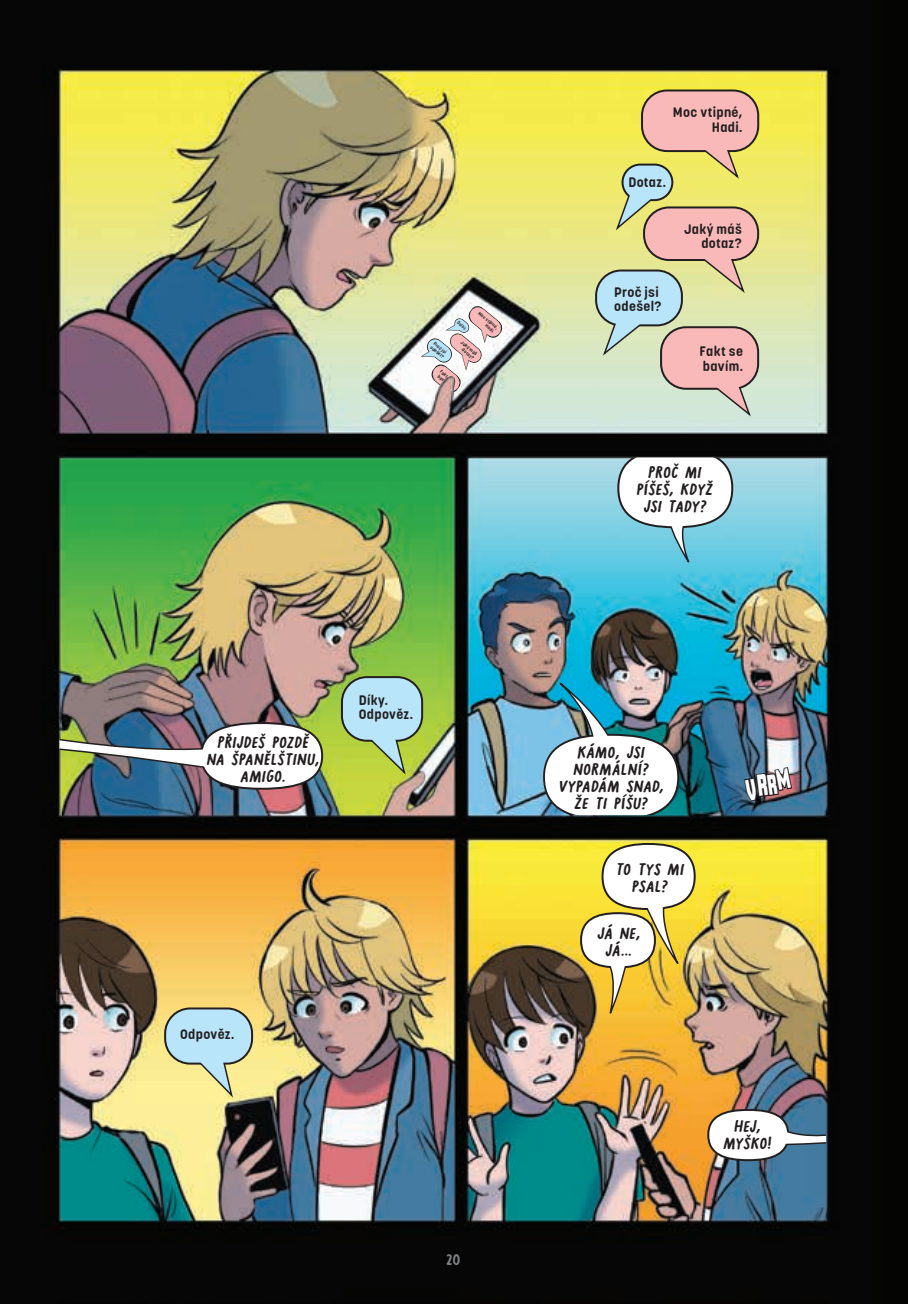
<style>
.page{position:relative;width:908px;height:1304px;background:#fff}
.page>*{position:absolute;margin:0;border:0;box-sizing:border-box;transform-origin:0 0}
.t1{font:italic 19px/17px "Lee Crutchley Handwriting CE";letter-spacing:.01em;color:#231f20;text-align:center}
.t2{font:18px "Lee Crutchley Handwriting CE";color:#808285}
.t3{font:700 13.6px/14.6px "Korolev Rounded";letter-spacing:.02em;color:#231f20;text-align:right}
.t4{font:700 4.8px/5px "Korolev Rounded";color:#231f20;text-align:right}
.t5{font:700 4.8px "Korolev Rounded";color:#231f20;scale:.86 1}
</style>
<div class="page">
<div style="left:0;top:0;width:907px;height:1304px;background:#040503"></div>
<img style="left:461px;top:830px;width:364px;height:400px">
<div style="left:601px;top:843px;width:94px;height:67px;border:4px solid #231f20;border-radius:50%"></div>
<div style="left:580px;top:912px;width:75px;height:56px;border:4px solid #231f20;border-radius:50%"></div>
<svg style="left:596px;top:961px;width:33px;height:59px;background:#e4bc4f"></svg>
<svg style="left:642px;top:900px;width:37px;height:68px;background:#d2bc5f"></svg>
<div style="left:603px;top:845px;width:90px;height:63px;background:#fff;border-radius:50%"></div>
<div style="left:582px;top:914px;width:71px;height:52px;background:#fff;border-radius:50%"></div>
<div style="left:707px;top:1109px;width:81px;height:52px;border:4px solid #231f20;border-radius:50%"></div>
<svg style="left:780px;top:1122px;width:45px;height:24px"></svg>
<div style="left:709px;top:1111px;width:77px;height:48px;background:#fff;border-radius:50%"></div>
<img style="left:55px;top:822px;width:394px;height:406px">
<div style="left:164px;top:1007px;width:89px;height:58px;border:4px solid #231f20;border-radius:24px"></div>
<svg style="left:193px;top:1062px;width:41px;height:38px;background:#d8d89f"></svg>
<div style="left:166px;top:1009px;width:85px;height:54px;background:#b9e5fa;border-radius:24px"></div>
<img style="left:59px;top:456px;width:270px;height:360px">
<div style="left:200px;top:722px;width:123px;height:68px;border:4px solid #231f20;border-radius:50%"></div>
<img style="left:59px;top:725px;width:164px;height:45px">
<div style="left:202px;top:724px;width:119px;height:64px;background:#fff;border-radius:50%"></div>
<img style="left:56px;top:68px;width:772px;height:367px">
<div style="left:659px;top:326px;width:99px;height:64px;border:4px solid #231f20;border-radius:24px"></div>
<div style="left:621px;top:164px;width:52px;height:37px;border:4px solid #231f20;border-radius:17px"></div>
<div style="left:642px;top:206px;width:116px;height:55px;border:4px solid #231f20;border-radius:24px"></div>
<div style="left:595px;top:270px;width:87px;height:56px;border:4px solid #231f20;border-radius:24px"></div>
<div style="left:640px;top:90px;width:118px;height:62px;border:4px solid #231f20;border-radius:24px"></div>
<svg style="left:614px;top:187px;width:44px;height:46px"></svg>
<svg style="left:700px;top:255px;width:46px;height:40px;background:#d6c897"></svg>
<svg style="left:601px;top:314px;width:46px;height:44px;background:#c0d2bb"></svg>
<svg style="left:706px;top:378px;width:46px;height:41px"></svg>
<svg style="left:694px;top:149px;width:46px;height:32px"></svg>
<div style="left:623px;top:166px;width:48px;height:33px;background:#b9e5fa;border-radius:17px"></div>
<div style="left:644px;top:208px;width:112px;height:51px;background:#f9b9b9;border-radius:24px"></div>
<div style="left:597px;top:272px;width:83px;height:52px;background:#b9e5fa;border-radius:24px"></div>
<div style="left:642px;top:92px;width:114px;height:58px;background:#f9b9b9;border-radius:24px"></div>
<div style="left:661px;top:328px;width:95px;height:60px;background:#f9b9b9;border-radius:24px"></div>
<img style="left:420px;top:306px;width:83px;height:94px">
<img style="left:335px;top:456px;width:494px;height:374px">
<p class="t5" style="left:459px;top:320px;width:15px;rotate:40deg">Dotaz.</p>
<p class="t4" style="left:480px;top:311px;width:26px;rotate:40deg">Moc vtipné,<br>Hadi.</p>
<p class="t3" style="left:672px;top:105px;width:71px">Moc vtipné,<br>Hadi.</p>
<p class="t3" style="left:628px;top:175px;width:39px">Dotaz.</p>
<p class="t3" style="left:614px;top:285px;width:49px;text-align:left">Proč jsi odešel?</p>
<p class="t3" style="left:683px;top:222px;width:59px">Jaký máš dotaz?</p>
<p class="t4" style="left:463px;top:340px;width:22px;rotate:40deg">Jaký máš dotaz?</p>
<p class="t4" style="left:435px;top:341px;width:18px;text-align:left;rotate:40deg">Proč jsi odešel?</p>
<p class="t3" style="left:699px;top:344px;width:45px">Fakt se</p>
<p class="t4" style="left:442px;top:369px;width:11px;rotate:40deg">Fakt</p>
<p class="t3" style="left:702px;top:359px;width:42px">bavím.</p>
<p class="t1" style="left:636px;top:463px;width:82px">PROČ MI<br>PÍŠEŠ, KDYŽ<br>JSI TADY?</p>
<p class="t1" style="left:207px;top:733px;width:114px">PŘIJDEŠ POZDĚ<br>NA ŠPANĚLŠTINU,<br>AMIGO.</p>
<p class="t3" style="left:358px;top:693px;width:56px;text-align:left">Díky.<br>Odpověz.</p>
<p class="t3" style="left:180px;top:1027px;width:56px">Odpověz.</p>
<p class="t2" style="left:446px;top:1249px;width:16px">20</p>
<p class="t1" style="left:558px;top:743px;width:107px">KÁMO, JSI<br>NORMÁLNÍ?<br>VYPADÁM SNAD,<br>ŽE TI PÍŠU?</p>
<p class="t1" style="left:615px;top:860px;width:74px">TO TYS MI<br>PSAL?</p>
<p class="t1" style="left:597px;top:924px;width:45px">JÁ NE,<br>JÁ…</p>
<p class="t1" style="left:723px;top:1116px;width:53px">HEJ,<br>MYŠKO!</p>
</div>
